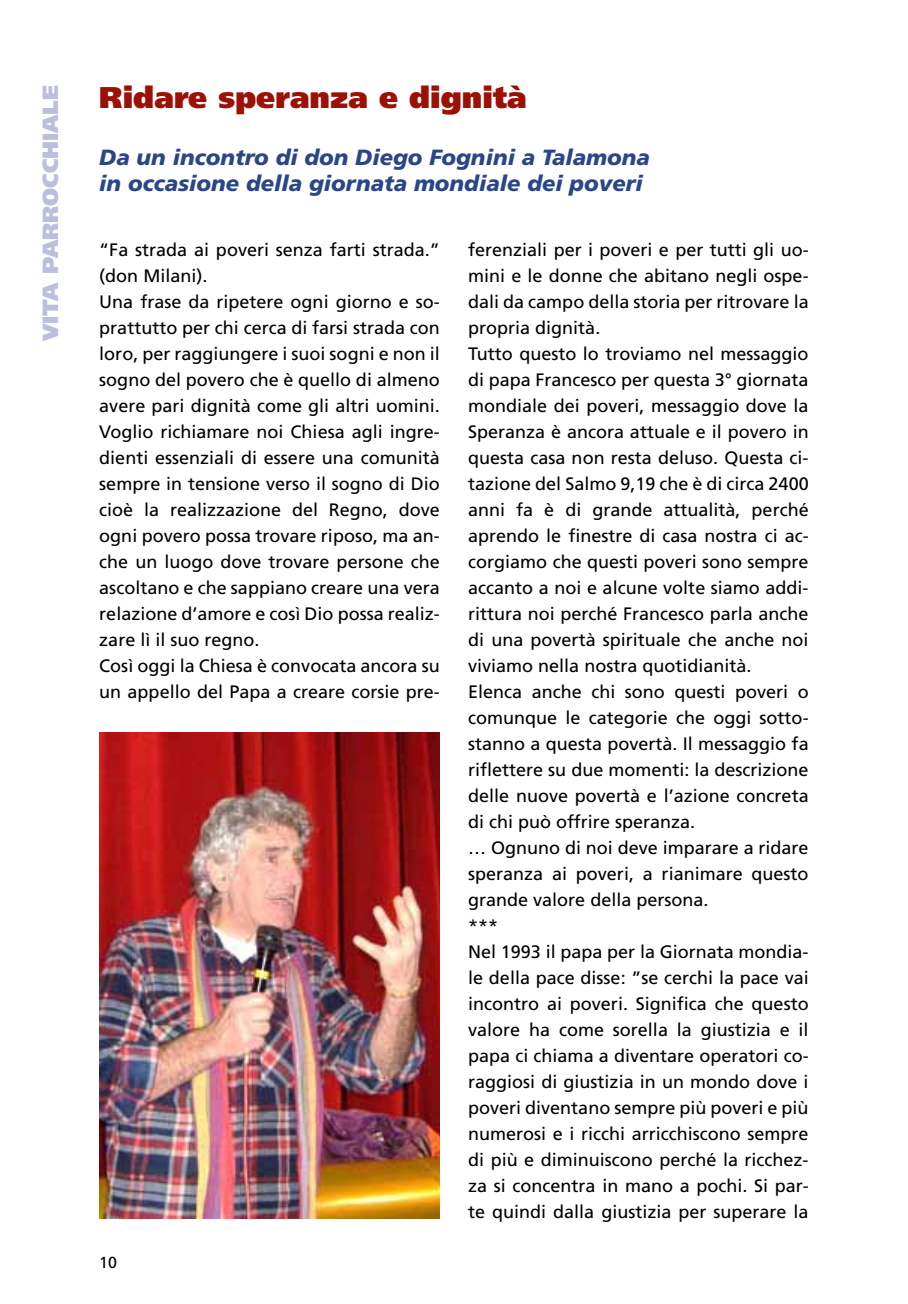
<style>
.page{position:relative;width:908px;height:1304px;background:#fff}
.page>*{position:absolute;margin:0;border:0;box-sizing:border-box;transform-origin:0 0}
.t1{font:900 30px "Frutiger";color:#9c1006}
.t2{font:italic 900 22px/26px "Frutiger";color:#2a4689}
.t3{font:900 22px "Frutiger";color:#bbbedc}
.t4{font:18px/26px "Frutiger";color:#000}
.t5{font:16px "Frutiger";color:#000}
</style>
<div class="page">
<img style="left:99px;top:733px;width:340px;height:486px">
<p class="t3" style="left:37px;top:341px;width:258px;rotate:-90deg">vita parrocchiale</p>
<h1 class="t1" style="left:99px;top:79px;width:428px">Ridare speranza e dignità</h1>
<p class="t2" style="left:99px;top:144px;width:552px">Da un incontro di don Diego Fognini a Talamona in occasione della giornata mondiale dei poveri</p>
<p class="t4" style="left:99px;top:237px;width:342px">“Fa strada ai poveri senza farti strada.” (don M ilani).<br>U na frase da ripetere ogni giorno e so&shy;prattutto per chi cerca di farsi strada con loro, per raggiungere i suoi sogni e non il sogno del povero che è quello di almeno avere pari dignità come gli altri uomini.<br>Voglio richiamare noi Chiesa agli ingre&shy;dienti essenziali di essere una comunità sempre in tensione verso il sogno di Dio cioè la realizzazione del Regno, dove ogni povero possa trovare riposo, ma an&shy;che un luogo dove trovare persone che ascoltano e che sappiano creare una vera relazione d’amore e così Dio possa realiz&shy;zare lì il suo regno.<br>Così oggi la Chiesa è convocata ancora su un appello del Papa a creare corsie pre-</p>
<p class="t4" style="left:468px;top:237px;width:342px">ferenziali per i poveri e per tutti gli uo&shy;mini e le donne che abitano negli ospe&shy;dali da campo della storia per ritrovare la propria dignità.<br>Tutto questo lo troviamo nel messaggio di papa Francesco per questa 3° giornata mondiale dei poveri, messaggio dove la Speranza è ancora attuale e il povero in questa casa non resta deluso. Questa ci&shy;tazione del Salmo 9,19 che è di circa 2400 anni fa è di grande attualità, perché aprendo le finestre di casa nostra ci ac&shy;corgiamo che questi poveri sono sempre accanto a noi e alcune volte siamo addi&shy;rittura noi perché Francesco parla anche di una povertà spirituale che anche noi viviamo nella nostra quotidianità.<br>E lenca anche chi sono questi poveri o comunque le categorie che oggi sotto&shy;stanno a questa povertà. I l messaggio fa riflettere su due momenti: la descrizione delle nuove povertà e l’azione concreta di chi può offrire speranza.<br>… Ognuno di noi deve imparare a ridare speranza ai poveri, a rianimare questo grande valore della persona.<br>***<br>Nel 1993 il papa per la Giornata mondia&shy;le della pace disse: ”se cerchi la pace vai incontro ai poveri. Significa che questo valore ha come sorella la giustizia e il papa ci chiama a diventare operatori co&shy;raggiosi di giustizia in un mondo dove i poveri diventano sempre più poveri e più numerosi e i ricchi arricchiscono sempre di più e diminuiscono perché la ricchez&shy;za si concentra in mano a pochi. Si par&shy;te quindi dalla giustizia per superare la</p>
<p class="t5" style="left:99px;top:1253px;width:19px">10</p>
</div>
